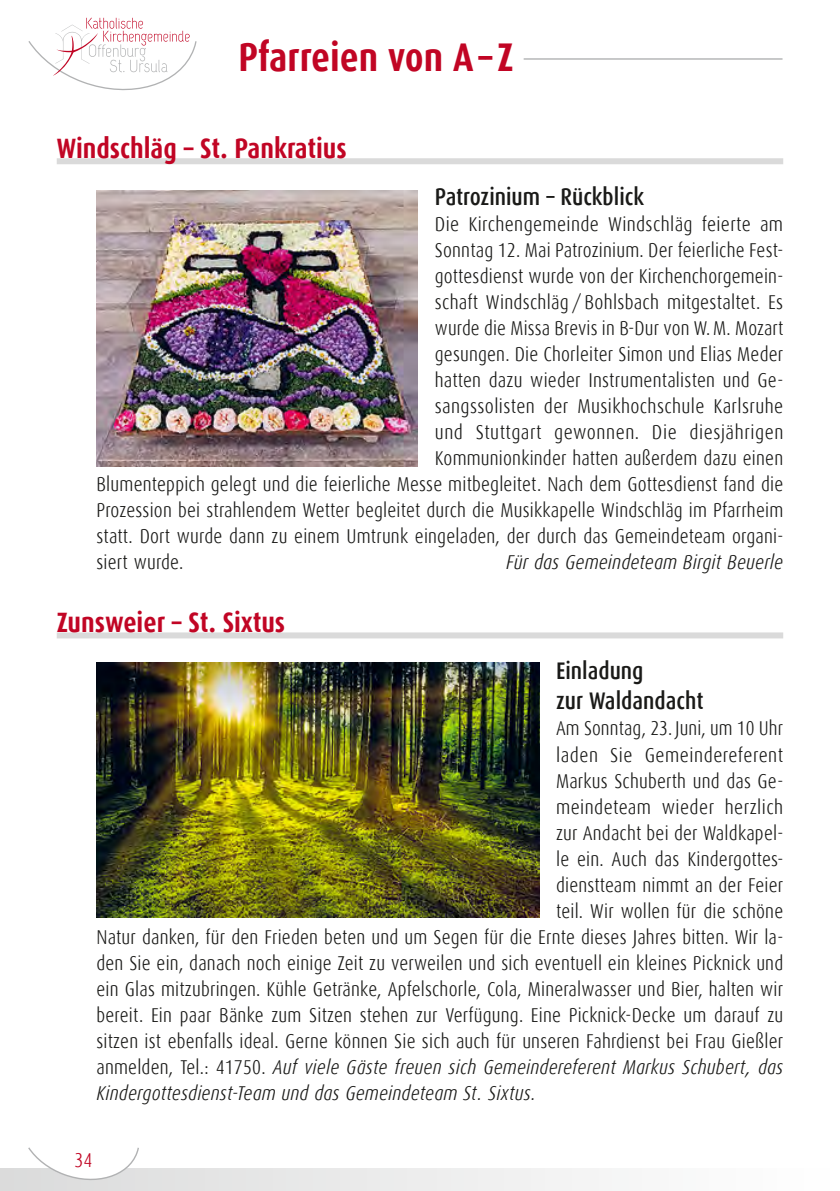
<style>
.page{position:relative;width:840px;height:1191px;background:#fff}
.page>*{position:absolute;margin:0;border:0;box-sizing:border-box;transform-origin:0 0}
.Hauptrubrik_KOPF_lin{font:700 40px "Dax Condensed";color:#c10524}
.Rubrik{font:700 28px "Dax Condensed";color:#c10524}
.Unterrubrik_7mm_Einz{font:500 24px/30px "Dax Condensed";color:#1a1a18}
.Grundtext_ohne_Absta{font:300 20px "Dax Condensed";letter-spacing:.01em;color:#1a1a18}
.Grundtext_ohne_Absta-2{font:italic 300 20px "Dax Condensed";letter-spacing:.01em;color:#1a1a18}
.Grundtext_ohne_Absta-3{font:300 20px "Dax Condensed";letter-spacing:.03em;color:#1a1a18}
.t1{font:300 20px "Dax Condensed";color:#c10524}
.s1{font-style:normal}
</style>
<div class="page">
<hr style="left:238px;top:58px;width:544px;height:2px;background:#b1b2b3">
<div style="left:0;top:1168px;width:839px;height:23px;background:linear-gradient(to right,#dadbdb,#fff)"></div>
<svg style="left:27px;top:1147px;width:113px;height:40px"></svg>
<svg style="left:28px;top:18px;width:169px;height:73px"></svg>
<div style="left:57px;top:158px;width:725px;height:6px;background:#dadada"></div>
<div style="left:57px;top:632px;width:725px;height:6px;background:#dadada"></div>
<img style="left:96px;top:190px;width:321px;height:276px">
<img style="left:96px;top:662px;width:442px;height:255px">
<svg style="left:215px;top:58px;width:327px;height:225px"></svg>
<p class="Hauptrubrik_KOPF_lin" style="left:238px;top:35px;width:276px">Pfarreien von A–Z</p>
<p class="Rubrik" style="left:57px;top:133px;width:291px">Windschläg – St. Pankratius</p>
<p class="Unterrubrik_7mm_Einz" style="left:434px;top:182px;width:211px">Patrozinium – Rückblick</p>
<p class="Grundtext_ohne_Absta" style="left:434px;top:213px;width:349px">Die Kirchengemeinde Windschläg feierte am</p>
<p class="Grundtext_ohne_Absta" style="left:434px;top:239px;width:349px">Sonntag 12. Mai Patrozinium. Der feierliche Fest-</p>
<p class="Grundtext_ohne_Absta" style="left:434px;top:265px;width:349px">gottesdienst wurde von der Kirchenchorgemein-</p>
<p class="Grundtext_ohne_Absta" style="left:434px;top:291px;width:349px">schaft Windschläg / Bohlsbach mitgestaltet. Es</p>
<p class="Grundtext_ohne_Absta" style="left:434px;top:317px;width:349px">wurde die Missa Brevis in B-Dur von W.M. -Mozart</p>
<p class="Grundtext_ohne_Absta" style="left:434px;top:343px;width:349px">gesungen. Die Chorleiter Simon und Elias Meder</p>
<p class="Grundtext_ohne_Absta" style="left:434px;top:369px;width:349px">hatten dazu wieder Instrumentalisten und Ge-</p>
<p class="Grundtext_ohne_Absta" style="left:434px;top:395px;width:349px">sangssolisten der Musikhochschule Karlsruhe</p>
<p class="Grundtext_ohne_Absta-3" style="left:434px;top:421px;width:350px">und Stuttgart gewonnen. Die diesjährigen</p>
<p class="Grundtext_ohne_Absta" style="left:434px;top:447px;width:349px">Kommunionkinder hatten außerdem dazu einen</p>
<p class="Grundtext_ohne_Absta" style="left:96px;top:473px;width:688px">Blumenteppich gelegt und die feierliche Messe mitbegleitet. Nach dem Gottesdienst fand die</p>
<p class="Grundtext_ohne_Absta" style="left:96px;top:499px;width:688px">Prozession bei strahlendem Wetter begleitet durch die Musikkapelle Windschläg im Pfarrheim</p>
<p class="Grundtext_ohne_Absta" style="left:96px;top:525px;width:687px">statt. Dort wurde dann zu einem Umtrunk eingeladen, der durch das Gemeindeteam organi-</p>
<p class="Grundtext_ohne_Absta" style="left:96px;top:551px;width:88px">siert wurde.</p>
<p class="Grundtext_ohne_Absta-2" style="left:506px;top:551px;width:278px">Für das Gemeindeteam Birgit Beuerle</p>
<p class="Rubrik" style="left:57px;top:607px;width:230px">Zunsweier – St. Sixtus</p>
<p class="Unterrubrik_7mm_Einz" style="left:555px;top:656px;width:149px">Einladung<br>zur Waldandacht</p>
<p class="Grundtext_ohne_Absta" style="left:555px;top:717px;width:228px">Am Sonntag, 23. Juni, um 10 Uhr</p>
<p class="Grundtext_ohne_Absta" style="left:555px;top:743px;width:228px">laden Sie Gemeindereferent</p>
<p class="Grundtext_ohne_Absta" style="left:555px;top:769px;width:228px">Markus Schuberth und das Ge-</p>
<p class="Grundtext_ohne_Absta" style="left:555px;top:795px;width:228px">meindeteam wieder herzlich</p>
<p class="Grundtext_ohne_Absta" style="left:555px;top:821px;width:228px">zur Andacht bei der Waldkapel-</p>
<p class="Grundtext_ohne_Absta" style="left:555px;top:847px;width:228px">le ein. Auch das Kindergottes-</p>
<p class="Grundtext_ohne_Absta" style="left:555px;top:873px;width:228px">dienstteam nimmt an der Feier</p>
<p class="Grundtext_ohne_Absta" style="left:555px;top:899px;width:228px">teil. Wir wollen für die schöne</p>
<p class="Grundtext_ohne_Absta" style="left:96px;top:925px;width:687px">Natur danken, für den Frieden beten und um Segen für die Ernte dieses Jahres bitten. Wir la-</p>
<p class="Grundtext_ohne_Absta" style="left:96px;top:951px;width:687px">den Sie ein, danach noch einige Zeit zu verweilen und sich eventuell ein kleines Picknick und</p>
<p class="Grundtext_ohne_Absta" style="left:96px;top:977px;width:687px">ein Glas mitzubringen. Kühle Getränke, Apfelschorle, Cola, Mineralwasser und Bier, halten wir</p>
<p class="Grundtext_ohne_Absta" style="left:96px;top:1003px;width:687px">bereit. Ein paar Bänke zum Sitzen stehen zur Verfügung. Eine Picknick-Decke um darauf zu</p>
<p class="Grundtext_ohne_Absta" style="left:96px;top:1029px;width:688px">sitzen ist ebenfalls ideal. Gerne können Sie sich auch für unseren Fahrdienst bei Frau Gießler</p>
<p class="Grundtext_ohne_Absta-2" style="left:96px;top:1055px;width:687px"><span class="s1">anmelden, Tel.: 41750.</span> Auf viele Gäste freuen sich Gemeindereferent Markus Schubert, das</p>
<p class="Grundtext_ohne_Absta-2" style="left:96px;top:1081px;width:441px">Kindergottesdienst-Team und das Gemeindeteam St. Sixtus.</p>
<p class="t1" style="left:75px;top:1148px;width:19px">34</p>
</div>
